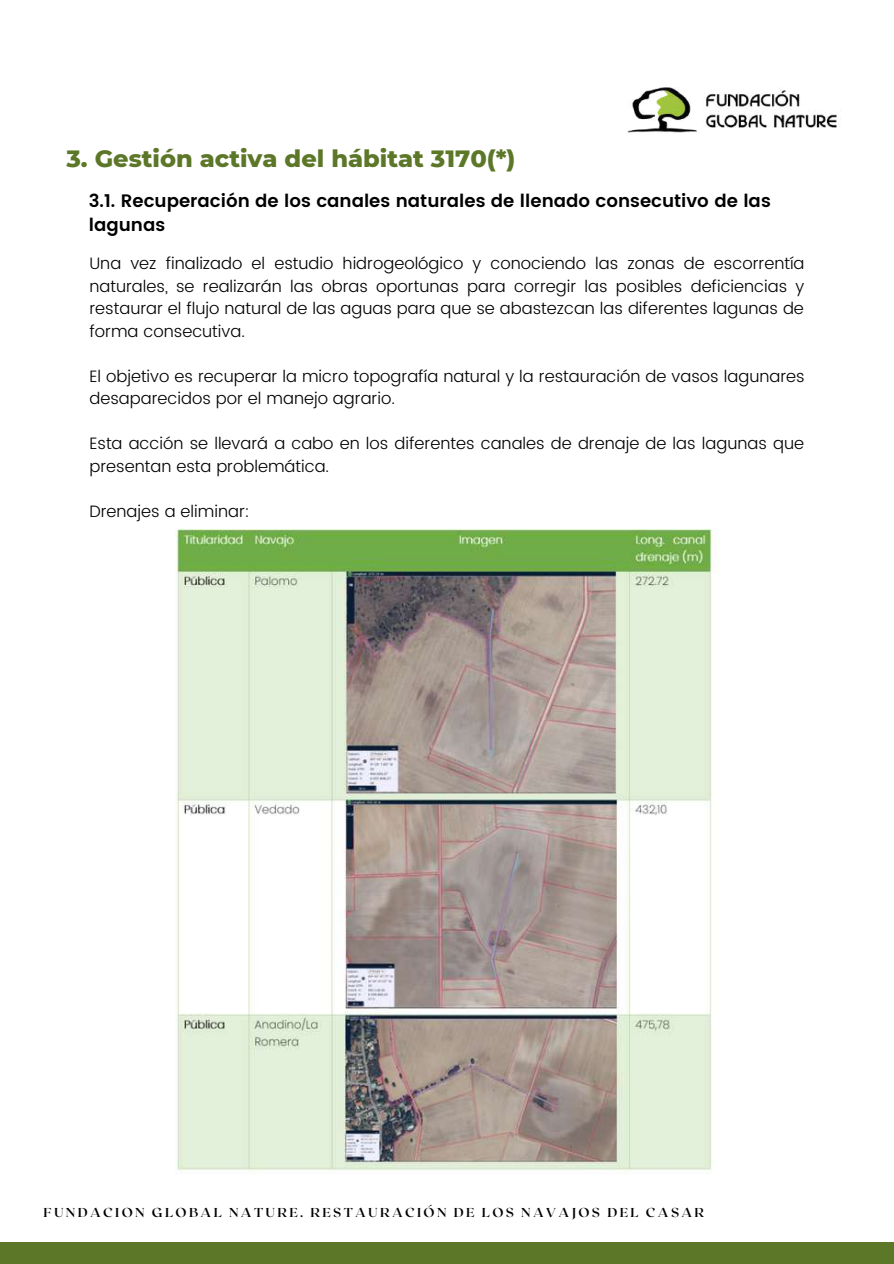
<style>
.page{position:relative;width:894px;height:1264px;background:#fff}
.page>*{position:absolute;margin:0;border:0;box-sizing:border-box;transform-origin:0 0}
.t1{font:800 24px "Montserrat";color:#5d7729}
.t2{font:600 18px/24.8px "Poppins";color:#000}
.t3{font:300 16.5px/22.5px "Poppins";color:#000}
.t4{font:700 12.9px "Roxborough CF";letter-spacing:.18em;color:#000}
</style>
<div class="page">
<div style="left:0;top:1242px;width:893px;height:21px;background:#5d7729"></div>
<img style="left:627px;top:87px;width:214px;height:46px">
<img style="left:176px;top:529px;width:542px;height:643px">
<h1 class="t1" style="left:66px;top:144px;width:450px">3. Gestión activa del hábitat 3170(*)</h1>
<p class="t2" style="left:89px;top:188px;width:683px">3.1. Recuperación de los canales naturales de llenado consecutivo de las lagunas</p>
<p class="t3" style="left:89px;top:252px;width:716px;text-align:justify">Una vez finalizado el estudio hidrogeológico y conociendo las zonas de escorrentía naturales, se realizarán las obras oportunas para corregir las posibles deficiencias y restaurar el flujo natural de las aguas para que se abastezcan las diferentes lagunas de forma consecutiva.</p>
<p class="t3" style="left:89px;top:365px;width:716px">El objetivo es recuperar la micro topografía natural y la restauración de vasos lagunares desaparecidos por el manejo agrario.</p>
<p class="t3" style="left:89px;top:432px;width:716px">Esta acción se llevará a cabo en los diferentes canales de drenaje de las lagunas que presentan esta problemática.</p>
<p class="t3" style="left:89px;top:500px;width:162px">Drenajes a eliminar:</p>
<p class="t4" style="left:44px;top:1203px;width:661px">FUNDACION GLOBAL NATURE. RESTAURACIÓN DE LOS NAVAJOS DEL CASAR</p>
</div>
